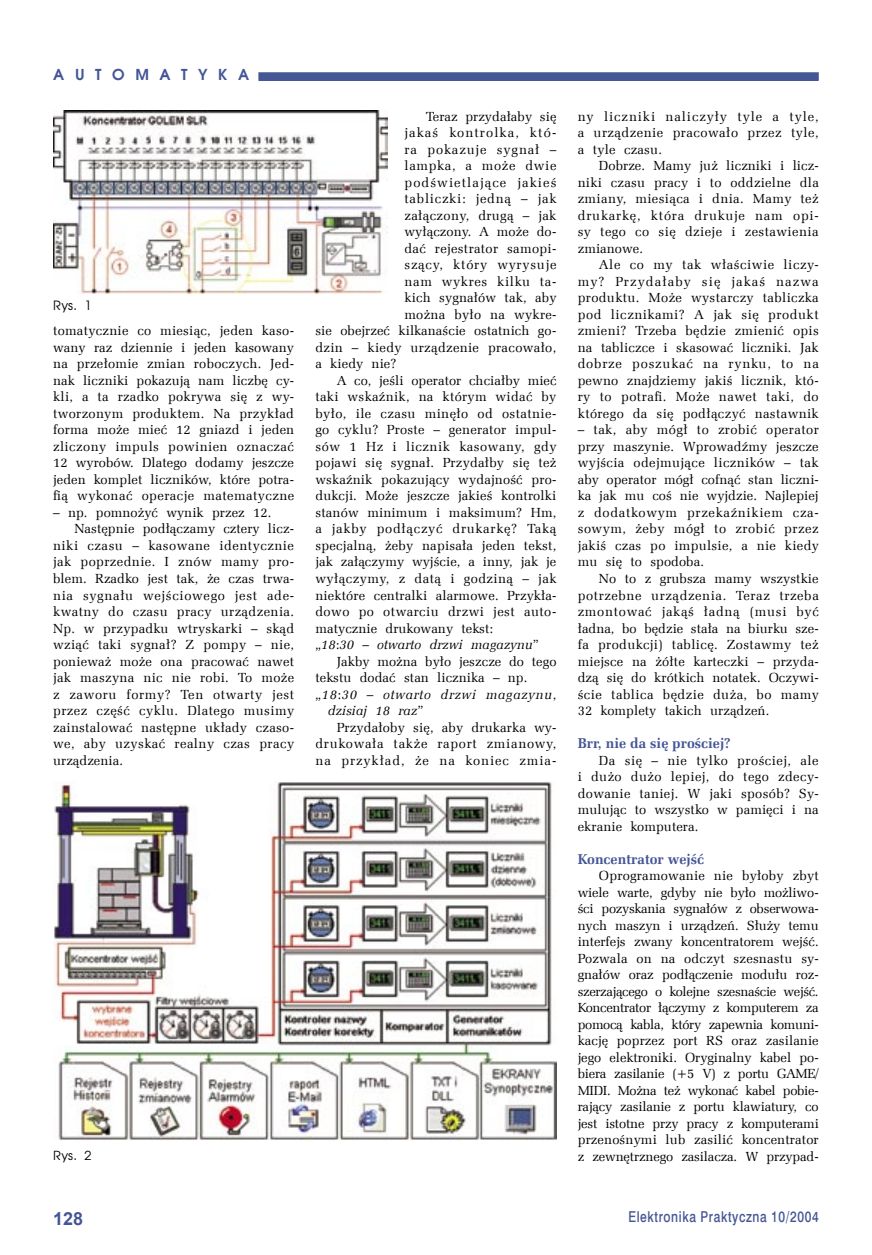
<style>
.page{position:relative;width:872px;height:1255px;background:#fff}
.page>*{position:absolute;margin:0;border:0;box-sizing:border-box;transform-origin:0 0}
.lnstrony{font:700 18px "Arial";color:#445696}
.elekprakt{font:15px "Swis 721 Md EU";letter-spacing:.05em;color:#445696;scale:.8 1}
.nagl_lewa_str{font:700 15px "Avalon";color:#445696}
.Head1{font:700 14.25px "Zapf Ellipt EU";color:#445696}
.Body_text{font:13.2px/16.5px "Zapf Ellipt EU";letter-spacing:.025em;color:#000;text-align:justify}
.lnstrony-2{font:13.2px/16.5px "Zapf Ellipt EU";letter-spacing:.005em;color:#000;text-align:justify}
.Body_text-2{font:13.2px/16.5px "Zapf Ellipt EU";letter-spacing:.005em;color:#000}
.Body22{font:italic 13.2px/16.5px "Zapf Ellipt EU";letter-spacing:.05em;color:#000}
.Body_text-3{font:13.2px "Zapf Ellipt EU";letter-spacing:.055em;color:#000}
.Body_text-4{font:13.2px "Zapf Ellipt EU";letter-spacing:.05em;color:#000}
.Body_text-5{font:13.2px "Zapf Ellipt EU";letter-spacing:-.01em;color:#000}
.Body22-2{font:italic 13.2px "Zapf Ellipt EU";letter-spacing:.005em;color:#000}
.Body_text-6{font:13.2px "Zapf Ellipt EU";letter-spacing:.08em;color:#000}
.Body_text-7{font:13.2px "Zapf Ellipt EU";letter-spacing:.085em;color:#000}
.Body_text-8{font:13.2px "Zapf Ellipt EU";letter-spacing:.065em;color:#000}
.spis{font:12.75px "Avalon";color:#000}
.spis-2{font:12.45px "Avalon";color:#000}
.s1{font-style:normal}
</style>
<div class="page">
<div style="left:259px;top:73px;width:559px;height:7px;background:#445696"></div>
<div style="left:258px;top:72px;width:560px;height:9px;border:2px solid #445696"></div>
<img style="left:53px;top:782px;width:503px;height:358px">
<img style="left:53px;top:111px;width:334px;height:182px">
<p class="nagl_lewa_str" style="left:53px;top:65px;width:197px">A U T O M A T Y K A</p>
<p class="spis" style="left:53px;top:297px;width:40px">Rys. 1</p>
<p class="lnstrony-2" style="left:53px;top:323px;width:243px">tomatycznie co miesiąc, jeden kaso&shy;wany raz dziennie i jeden kasowany na przełomie zmian roboczych. Jed&shy;nak liczniki pokazują nam liczbę cy&shy;kli, a ta rzadko pokrywa się z wy&shy;tworzonym produktem. Na przykład forma może mieć 12 gniazd i jeden zliczony impuls powinien oznaczać 12 wyrobów. Dlatego dodamy jeszcze jeden komplet liczników, które potra&shy;fią wykonać operacje matematyczne</p>
<p class="lnstrony-2" style="left:53px;top:504px;width:220px">– np. pomnożyć wynik przez 12.</p>
<p class="Body_text" style="left:53px;top:521px;width:243px;text-indent:21px">Następnie podłączamy cztery licz&shy;niki czasu – kasowane identycznie jak poprzednie. I znów mamy pro&shy;blem. Rzadko jest tak, że czas trwa&shy;nia sygnału wejściowego jest ade&shy;kwatny do czasu pracy urządzenia.<br>Np. w przypadku wtryskarki – skąd wziąć taki sygnał? Z pompy – nie, ponieważ może ona pracować nawet jak maszyna nic nie robi. To może z zaworu formy? Ten otwarty jest przez część cyklu. Dlatego musimy zainstalować następne układy czaso&shy;we, aby uzyskać realny czas pracy urządzenia.</p>
<p class="Body_text-2" style="left:426px;top:108px;width:132px">Teraz przydałaby się</p>
<p class="Body_text-7" style="left:404px;top:125px;width:153px">jakaś kontrolka, któ-</p>
<p class="Body_text-8" style="left:404px;top:141px;width:153px">ra pokazuje sygnał –</p>
<p class="Body_text-4" style="left:404px;top:158px;width:153px">lampka, a może dwie</p>
<p class="Body_text-6" style="left:404px;top:174px;width:153px">podświetlające jakieś</p>
<p class="Body_text-3" style="left:404px;top:191px;width:154px">tabliczki: jedną – jak</p>
<p class="Body_text" style="left:404px;top:207px;width:153px">załączony, drugą – jak</p>
<p class="Body_text-2" style="left:404px;top:224px;width:153px">wyłączony. A może do-</p>
<p class="Body_text" style="left:404px;top:240px;width:153px">dać rejestrator samopi-</p>
<p class="Body_text-3" style="left:404px;top:257px;width:153px">szący, który wyrysuje</p>
<p class="Body_text-4" style="left:404px;top:273px;width:153px">nam wykres kilku ta-</p>
<p class="Body_text" style="left:404px;top:290px;width:153px">kich sygnałów tak, aby</p>
<p class="Body_text" style="left:404px;top:306px;width:154px">można było na wykre-</p>
<p class="Body_text-2" style="left:315px;top:323px;width:242px">sie obejrzeć kilkanaście ostatnich go-</p>
<p class="Body_text" style="left:315px;top:339px;width:242px">dzin – kiedy urządzenie pracowało,</p>
<p class="Body_text-2" style="left:315px;top:356px;width:82px">a kiedy nie?</p>
<p class="Body_text" style="left:315px;top:372px;width:243px;text-indent:21px">A co, jeśli operator chciałby mieć taki wskaźnik, na którym widać by było, ile czasu minęło od ostatnie&shy;go cyklu? Proste – generator impul&shy;sów 1 Hz i licznik kasowany, gdy pojawi się sygnał. Przydałby się też wskaźnik pokazujący wydajność pro&shy;dukcji. Może jeszcze jakieś kontrolki stanów minimum i maksimum? Hm, a jakby podłączyć drukarkę? Taką specjalną, żeby napisała jeden tekst, jak załączymy wyjście, a inny, jak je wyłączymy, z datą i godziną – jak niektóre centralki alarmowe. Przykła&shy;dowo po otwarciu drzwi jest auto&shy;matycznie drukowany tekst:</p>
<p class="Body22-2" style="left:315px;top:636px;width:225px"><span class="s1">„</span>18<span class="s1">:</span>30 <span class="s1">–</span> otwarto drzwi magazynu<span class="s1">”</span></p>
<p class="Body_text-2" style="left:315px;top:653px;width:242px;text-indent:21px">Jakby można było jeszcze do tego tekstu dodać stan licznika – np.</p>
<p class="Body22" style="left:328px;top:686px;width:230px;text-indent:-13px"><span class="s1">„</span>18<span class="s1">:</span>30 <span class="s1">–</span> otwarto drzwi magazynu<span class="s1">, </span>dzisiaj 18 raz<span class="s1">”</span></p>
<p class="Body_text" style="left:315px;top:719px;width:243px;text-indent:21px">Przydałoby się, aby drukarka wy&shy;drukowała także raport zmianowy, na przykład, że na koniec zmia-</p>
<p class="Body_text" style="left:578px;top:108px;width:242px">ny liczniki naliczyły tyle a tyle, a urządzenie pracowało przez tyle, a tyle czasu.</p>
<p class="Body_text" style="left:578px;top:158px;width:243px;text-indent:21px">Dobrze. Mamy już liczniki i licz&shy;niki czasu pracy i to oddzielne dla zmiany, miesiąca i dnia. Mamy też drukarkę, która drukuje nam opi&shy;sy tego co się dzieje i zestawienia zmianowe.</p>
<p class="Body_text" style="left:578px;top:257px;width:243px;text-indent:21px">Ale co my tak właściwie liczy&shy;my? Przydałaby się jakaś nazwa produktu. Może wystarczy tabliczka pod licznikami? A jak się produkt zmieni? Trzeba będzie zmienić opis na tabliczce i skasować liczniki. Jak dobrze poszukać na rynku, to na pewno znajdziemy jakiś licznik, któ&shy;ry to potrafi. Może nawet taki, do którego da się podłączyć nastawnik</p>
<p class="Body_text" style="left:578px;top:422px;width:243px">– tak, aby mógł to zrobić operator przy maszynie. Wprowadźmy jeszcze wyjścia odejmujące liczników – tak aby operator mógł cofnąć stan liczni&shy;ka jak mu coś nie wyjdzie. Najlepiej z dodatkowym przekaźnikiem cza&shy;sowym, żeby mógł to zrobić przez jakiś czas po impulsie, a nie kiedy mu się to spodoba.</p>
<p class="Body_text" style="left:578px;top:570px;width:243px;text-indent:21px">No to z grubsza mamy wszystkie potrzebne urządzenia. Teraz trzeba zmontować jakąś ładną (musi być ładna, bo będzie stała na biurku sze&shy;fa produkcji) tablicę. Zostawmy też miejsce na żółte karteczki – przyda&shy;dzą się do krótkich notatek. Oczywi&shy;ście tablica będzie duża, bo mamy 32 komplety takich urządzeń.</p>
<p class="Head1" style="left:578px;top:734px;width:154px">Brr, nie da się prościej?</p>
<p class="Body_text" style="left:578px;top:752px;width:242px;text-indent:21px">Da się – nie tylko prościej, ale i dużo dużo lepiej, do tego zdecy&shy;dowanie taniej. W jaki sposób? Sy&shy;mulując to wszystko w pamięci i na ekranie komputera.</p>
<p class="Head1" style="left:578px;top:849px;width:128px">Koncentrator wejść</p>
<p class="Body_text" style="left:578px;top:867px;width:243px;text-indent:21px">Oprogramowanie nie byłoby zbyt wiele warte, gdyby nie było możliwo&shy;ści pozyskania sygnałów z obserwowa&shy;nych maszyn i urządzeń. Służy temu interfejs zwany koncentratorem wejść.<br>Pozwala on na odczyt szesnastu sy&shy;gnałów oraz podłączenie modułu roz&shy;szerzającego o kolejne szesnaście wejść.<br>Koncentrator łączymy z komputerem za pomocą kabla, który zapewnia komuni&shy;kację poprzez port RS oraz zasilanie jego elektroniki. Oryginalny kabel po&shy;biera zasilanie (+5 V) z portu GAME/ MIDI. Można też wykonać kabel pobie&shy;rający zasilanie z portu klawiatury, co jest istotne przy pracy z komputerami przenośnymi lub zasilić koncentrator</p>
<p class="spis-2" style="left:53px;top:1148px;width:40px">Rys. 2</p>
<p class="Body_text-5" style="left:578px;top:1148px;width:242px">z zewnętrznego zasilacza. W przypad-</p>
<p class="lnstrony" style="left:53px;top:1206px;width:32px">128</p>
<p class="elekprakt" style="left:628px;top:1207px;width:239px">Elektronika Praktyczna 10/2004</p>
</div>
